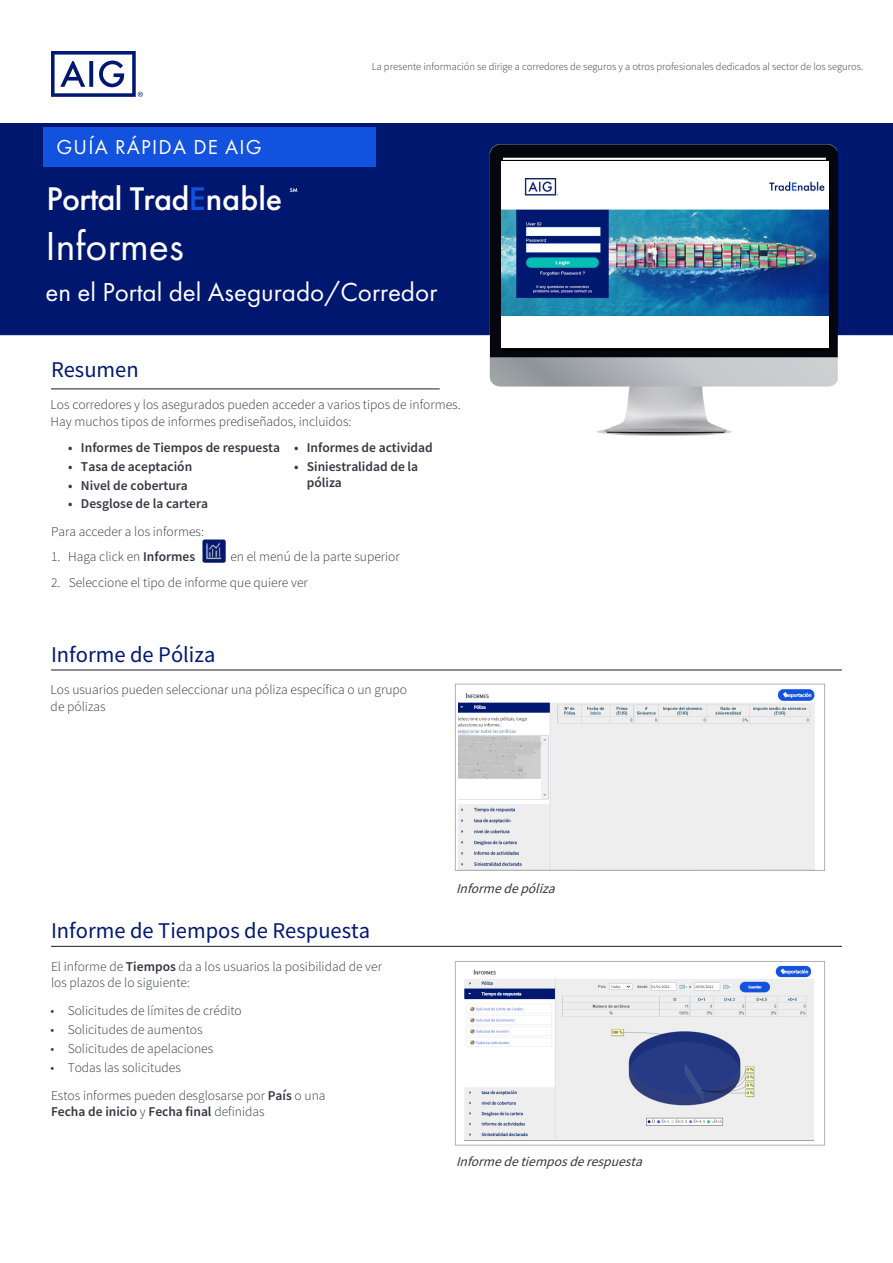
<style>
.page{position:relative;width:893px;height:1263px;background:#fff}
.page>*{position:absolute;margin:0;border:0;box-sizing:border-box;transform-origin:0 0}
.t1{font:42px "Futura PT";color:#fff}
.t2{font:500 34.05px "Futura PT";letter-spacing:-.02em;color:#fff}
.t3{font:27px "Futura PT";color:#fff}
.t4{font:22.5px "Source Sans Pro";color:#001871}
.t5{font:21px "Futura PT";letter-spacing:.06em;color:#fff}
.t6{font:300 13.5px/16.2px "Source Sans Pro";color:#343741}
.t7{font:600 13.5px/16.5px "Source Sans Pro";color:#343741}
.t8{font:italic 13.5px "Source Sans Pro";color:#343741}
.t9{font:300 10.5px "Source Sans Pro";color:#343741}
.s1{color:#1352de}
.s2{font-weight:600}
.s3{font-weight:300}
</style>
<div class="page">
<img style="left:0;top:124px;width:892px;height:312px">
<div style="left:44px;top:128px;width:332px;height:39px;background:#1352de"></div>
<div style="left:502px;top:160px;width:328px;height:191px;border:2px solid #000"></div>
<svg style="left:51px;top:51px;width:92px;height:46px"></svg>
<hr style="left:51px;top:388px;width:389px;height:1px;background:#343741">
<div style="left:455px;top:684px;width:370px;height:187px;border:1px solid #b1b1b1"></div>
<div style="left:455px;top:961px;width:370px;height:184px;border:1px solid #b1b1b1"></div>
<img style="left:202px;top:539px;width:24px;height:24px">
<hr style="left:51px;top:669px;width:791px;height:1px;background:#343741">
<hr style="left:51px;top:946px;width:791px;height:1px;background:#343741">
<div style="left:501px;top:161px;width:327px;height:187px;background:#fff"></div>
<img style="left:501px;top:177px;width:327px;height:138px">
<svg style="left:290px;top:188px;width:7px;height:4px"></svg>
<img style="left:464px;top:965px;width:349px;height:175px">
<img style="left:459px;top:689px;width:355px;height:180px">
<p class="t9" style="left:372px;top:60px;width:493px">La presente información se dirige a corredores de seguros y a otros profesionales dedicados al sector de los seguros.</p>
<h3 class="t5" style="left:56px;top:135px;width:207px">GUÍA RÁPIDA DE AIG</h3>
<h2 class="t2" style="left:47px;top:178px;width:237px">Portal Trad<span class="s1">E</span>nable</h2>
<h1 class="t1" style="left:46px;top:221px;width:140px">Informes</h1>
<h3 class="t3" style="left:46px;top:276px;width:393px">en el Portal del Asegurado/Corredor</h3>
<h3 class="t4" style="left:51px;top:355px;width:89px">Resumen</h3>
<p class="t6" style="left:51px;top:397px;width:412px">Los corredores y los asegurados pueden acceder a varios tipos de informes.<br>Hay muchos tipos de informes prediseñados, incluidos:</p>
<p class="t7" style="left:68px;top:440px;width:213px">• Informes de Tiempos de respuesta</p>
<p class="t7" style="left:68px;top:459px;width:125px">• Tasa de aceptación</p>
<p class="t7" style="left:68px;top:477px;width:121px">• Nivel de cobertura</p>
<p class="t7" style="left:68px;top:496px;width:141px">• Desglose de la cartera</p>
<p class="t7" style="left:294px;top:440px;width:140px">• Informes de actividad</p>
<p class="t7" style="left:307px;top:459px;width:113px;text-indent:-13px">• Siniestralidad de la póliza</p>
<p class="t6" style="left:51px;top:524px;width:154px">Para acceder a los informes:</p>
<p class="t6" style="left:51px;top:549px;width:146px">1. Haga click en <span class="s2">Informes</span></p>
<p class="t6" style="left:230px;top:549px;width:171px">en el menú de la parte superior</p>
<p class="t6" style="left:51px;top:574px;width:258px">2. Seleccione el tipo de informe que quiere ver</p>
<h3 class="t4" style="left:51px;top:640px;width:166px">Informe de Póliza</h3>
<p class="t6" style="left:51px;top:682px;width:358px">Los usuarios pueden seleccionar una póliza específica o un grupo de pólizas</p>
<h3 class="t4" style="left:51px;top:916px;width:321px">Informe de Tiempos de Respuesta</h3>
<p class="t6" style="left:51px;top:958px;width:332px">El informe de <span class="s2">Tiempos</span> da a los usuarios la posibilidad de ver los plazos de lo siguiente:</p>
<p class="t6" style="left:51px;top:1003px;width:193px">• Solicitudes de límites de crédito</p>
<p class="t6" style="left:51px;top:1022px;width:153px">• Solicitudes de aumentos</p>
<p class="t6" style="left:51px;top:1041px;width:164px">• Solicitudes de apelaciones</p>
<p class="t6" style="left:51px;top:1053px;width:276px;line-height:28.2px">• Todas las solicitudes<br>Estos informes pueden desglosarse por <span class="s2">País</span> o una</p>
<p class="t7" style="left:51px;top:1103px;width:215px">Fecha de inicio <span class="s3">y</span> Fecha final <span class="s3">definidas</span></p>
<p class="t8" style="left:456px;top:880px;width:105px">Informedepóliza</p>
<p class="t8" style="left:456px;top:1152px;width:192px">Informede tiemposderespuesta</p>
</div>
